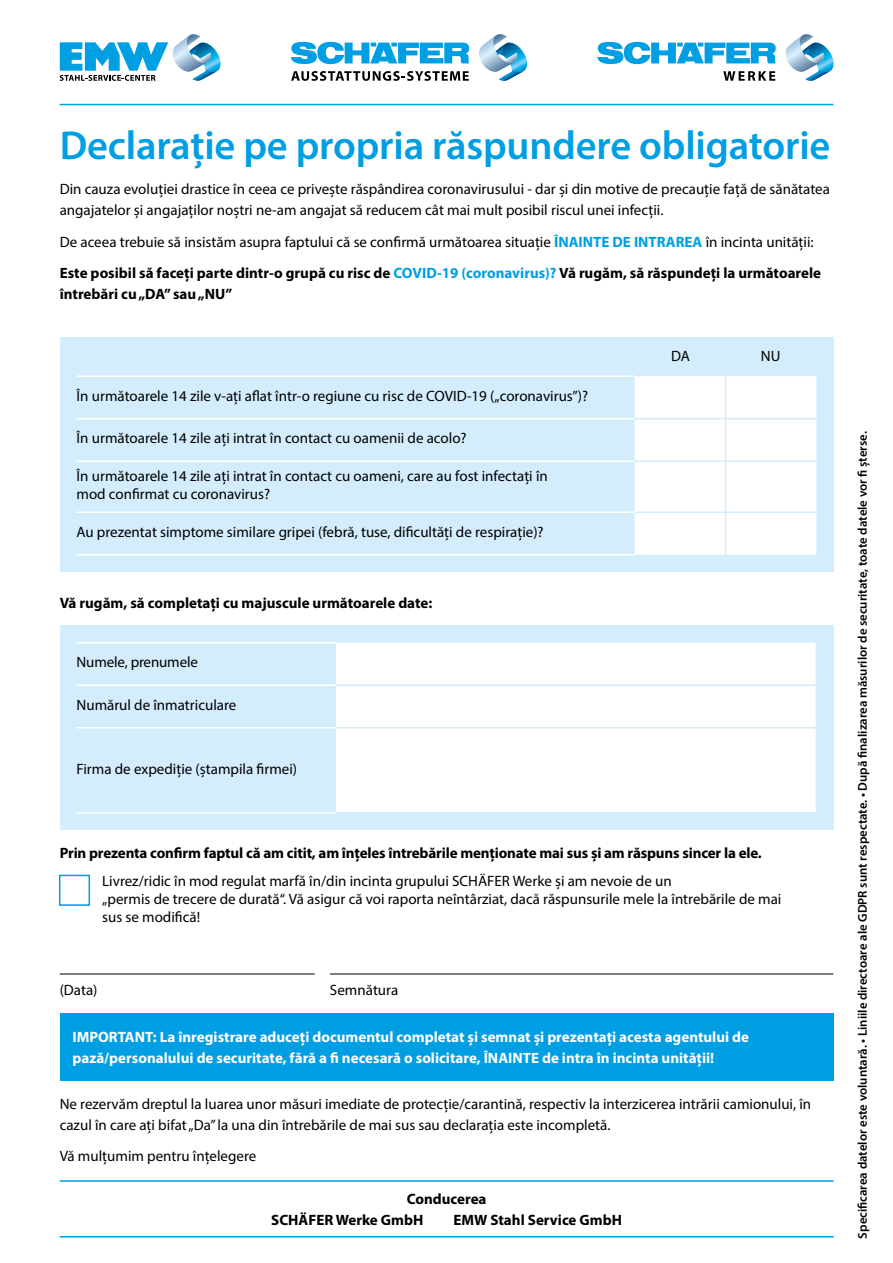
<style>
.page{position:relative;width:893px;height:1263px;background:#fff}
.page>*{position:absolute;margin:0;border:0;box-sizing:border-box;transform-origin:0 0}
.t1{font:600 40.5px "Myriad Pro";letter-spacing:-.005em;color:#009fe3}
.t2{font:15px/18px "Myriad Pro";color:#000}
.t3{font:700 15px/21px "Myriad Pro";letter-spacing:-.01em;color:#000}
.t4{font:700 15px/21px "Myriad Pro";color:#fff}
.t5{font:600 12.75px "Myriad Pro";color:#000}
.s1{font-weight:700;color:#009fe3}
.s2{font-weight:700}
</style>
<div class="page">
<div style="left:60px;top:1013px;width:773px;height:67px;background:#009fe3"></div>
<div style="left:60px;top:337px;width:773px;height:235px;background:#d4edfc"></div>
<hr style="left:60px;top:1236px;width:774px;height:1px;background:#009fe3">
<hr style="left:60px;top:104px;width:773px;height:1px;background:#009fe3">
<div style="left:635px;top:376px;width:181px;height:179px;background:#fff"></div>
<hr style="left:77px;top:375px;width:558px;height:2px;background:#fff">
<hr style="left:77px;top:418px;width:558px;height:1px;background:#fff">
<hr style="left:77px;top:460px;width:558px;height:2px;background:#fff">
<hr style="left:77px;top:511px;width:558px;height:2px;background:#fff">
<hr style="left:77px;top:554px;width:558px;height:1px;background:#fff">
<hr style="left:725px;top:376px;width:1px;height:42px;background:#d4edfc">
<hr style="left:635px;top:418px;width:90px;height:1px;background:#d4edfc">
<hr style="left:725px;top:418px;width:91px;height:1px;background:#d4edfc">
<hr style="left:725px;top:419px;width:1px;height:41px;background:#d4edfc">
<hr style="left:635px;top:460px;width:90px;height:2px;background:#d4edfc">
<hr style="left:725px;top:460px;width:91px;height:2px;background:#d4edfc">
<hr style="left:725px;top:462px;width:1px;height:49px;background:#d4edfc">
<hr style="left:635px;top:511px;width:90px;height:2px;background:#d4edfc">
<hr style="left:725px;top:511px;width:91px;height:2px;background:#d4edfc">
<hr style="left:725px;top:513px;width:1px;height:42px;background:#d4edfc">
<div style="left:60px;top:625px;width:773px;height:204px;background:#d4edfc"></div>
<div style="left:336px;top:643px;width:480px;height:169px;background:#fff"></div>
<hr style="left:77px;top:642px;width:259px;height:1px;background:#fff">
<hr style="left:77px;top:684px;width:259px;height:2px;background:#fff">
<hr style="left:77px;top:727px;width:259px;height:1px;background:#fff">
<hr style="left:77px;top:812px;width:259px;height:1px;background:#fff">
<hr style="left:336px;top:684px;width:480px;height:2px;background:#d4edfc">
<hr style="left:336px;top:727px;width:480px;height:1px;background:#d4edfc">
<div style="left:59px;top:875px;width:31px;height:31px;border:2px solid #009fe3"></div>
<hr style="left:60px;top:974px;width:255px;height:1px;background:#000">
<hr style="left:330px;top:974px;width:503px;height:1px;background:#000">
<hr style="left:60px;top:1180px;width:774px;height:2px;background:#009fe3">
<svg style="left:786px;top:34px;width:47px;height:47px"></svg>
<svg style="left:597px;top:42px;width:179px;height:22px"></svg>
<svg style="left:723px;top:71px;width:52px;height:10px"></svg>
<svg style="left:60px;top:34px;width:160px;height:47px"></svg>
<svg style="left:291px;top:71px;width:178px;height:10px"></svg>
<svg style="left:479px;top:34px;width:48px;height:47px"></svg>
<svg style="left:291px;top:42px;width:178px;height:22px"></svg>
<h1 class="t1" style="left:60px;top:120px;width:772px">Declarație pe propria răspundere obligatorie</h1>
<p class="t2" style="left:60px;top:178px;width:772px;line-height:21px">Din cauza evoluției drastice în ceea ce privește răspândirea coronavirusului - dar și din motive de precauție față de sănătatea angajatelor și angajaților noștri ne-am angajat să reducem cât mai mult posibil riscul unei infecții.</p>
<p class="t2" style="left:60px;top:226px;width:763px;line-height:31.5px">De aceea trebuie să insistăm asupra faptului că se confirmă următoarea situație <span class="s1">ÎNAINTE DE INTRAREA</span> în incinta unității:<br><span class="s2">Este posibil să faceți parte dintr-o grupă cu risc de</span> <span class="s1">COVID-19 (coronavirus)?</span> <span class="s2">Vă rugăm, să răspundeți la următoarele</span></p>
<p class="t3" style="left:60px;top:283px;width:174px">întrebări cu „DA” sau „NU”</p>
<p class="t2" style="left:77px;top:387px;width:513px">În următoarele 14 zile v-ați aflat într-o regiune cu risc de COVID-19 („coronavirus”)?</p>
<p class="t2" style="left:77px;top:429px;width:392px">În următoarele 14 zile ați intrat în contact cu oamenii de acolo?</p>
<p class="t2" style="left:77px;top:467px;width:473px">În următoarele 14 zile ați intrat în contact cu oameni, care au fost infectați în mod confirmat cu coronavirus?</p>
<p class="t2" style="left:77px;top:523px;width:469px">Au prezentat simptome similare gripei (febră, tuse, dificultăți de respirație)?</p>
<p class="t3" style="left:60px;top:592px;width:374px">Vă rugăm, să completați cu majuscule următoarele date:</p>
<p class="t2" style="left:77px;top:653px;width:123px">Numele, prenumele</p>
<p class="t2" style="left:77px;top:696px;width:161px">Numărul de înmatriculare</p>
<p class="t2" style="left:77px;top:759px;width:222px">Firma de expediție (ștampila firmei)</p>
<p class="t2" style="left:671px;top:347px;width:20px">DA</p>
<p class="t2" style="left:761px;top:347px;width:21px">NU</p>
<p class="t3" style="left:60px;top:841px;width:704px">Prin prezenta confirm faptul că am citit, am înțeles întrebările menționate mai sus și am răspuns sincer la ele.</p>
<p class="t2" style="left:102px;top:872px;width:681px">Livrez/ridic în mod regulat marfă în/din incinta grupului SCHÄFER Werke și am nevoie de un<br>„permis de trecere de durată“. Vă asigur că voi raporta neîntârziat, dacă răspunsurile mele la întrebările de mai sus se modifică!</p>
<p class="t2" style="left:60px;top:981px;width:39px">(Data)</p>
<p class="t2" style="left:330px;top:981px;width:70px">Semnătura</p>
<p class="t4" style="left:72px;top:1026px;width:678px">IMPORTANT: La înregistrare aduceți documentul completat și semnat și prezentați acesta agentului de pază/personalului de securitate, fără a fi necesară o solicitare, ÎNAINTE de intra în incinta unității!</p>
<p class="t2" style="left:60px;top:1093px;width:753px;line-height:21px">Ne rezervăm dreptul la luarea unor măsuri imediate de protecție/carantină, respectiv la interzicerea intrării camionului, în cazul în care ați bifat „Da” la una din întrebările de mai sus sau declarația este incompletă.</p>
<p class="t2" style="left:60px;top:1147px;width:198px">Vă mulțumim pentru înțelegere</p>
<p class="t3" style="left:271px;top:1188px;width:217px;text-indent:136px">Conducerea<br>SCHÄFER Werke GmbH</p>
<p class="t3" style="left:453px;top:1209px;width:170px">EMW Stahl Service GmbH</p>
<p class="t5" style="left:854px;top:1238px;width:809px;rotate:-90deg">Specificarea datelor este voluntară. • Liniile directoare ale GDPR sunt respectate. • După finalizarea măsurilor de securitate, toate datele vor fi șterse.</p>
</div>
